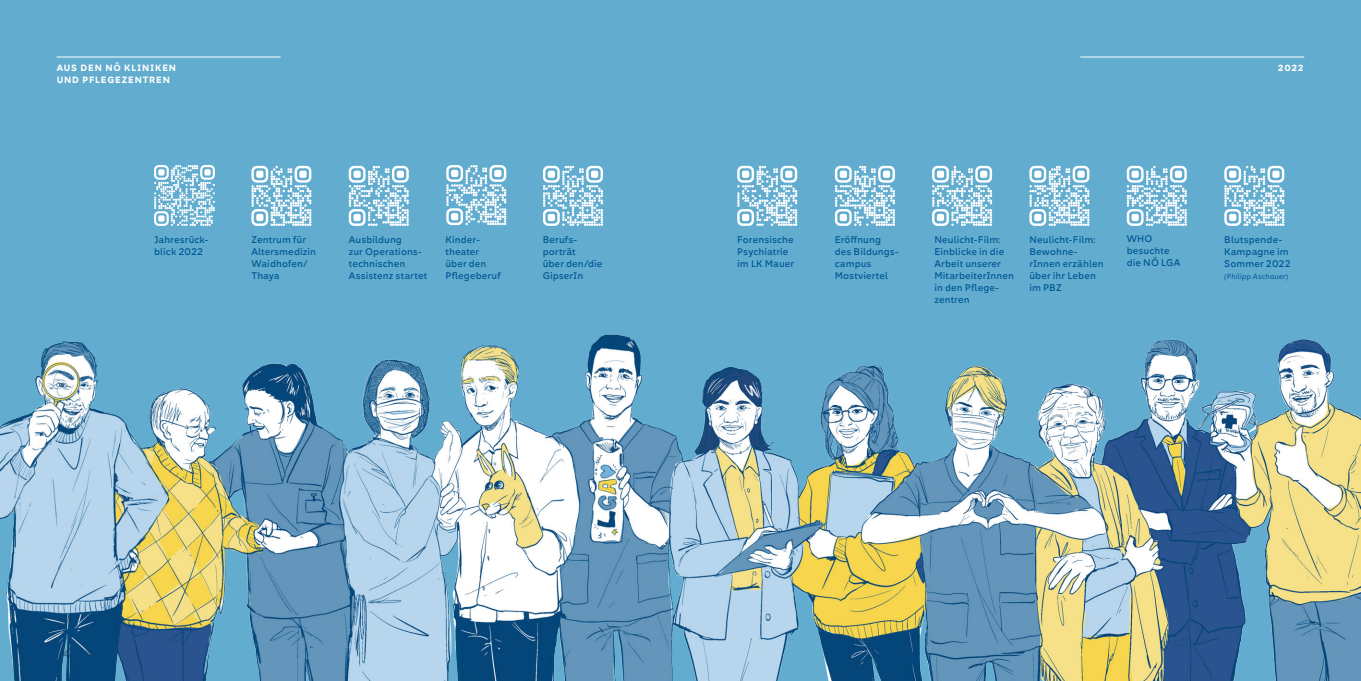
<style>
.page{position:relative;width:1361px;height:681px;background:#fff}
.page>*{position:absolute;margin:0;border:0;box-sizing:border-box;transform-origin:0 0}
.t1{font:500 9px "Kometa";letter-spacing:.01em;color:#005794}
.Fliesstext{font:9px "Kometa";color:#29373f}
.t2{font:800 8.5px "Kometa";letter-spacing:.1em;color:#fff}
.t3{font:italic 7px "Kometa";letter-spacing:.015em;color:#005794}
</style>
<div class="page">
<div style="left:0;top:0;width:1361px;height:680px;background:#61accf"></div>
<img style="left:0;top:56px;width:1361px;height:624px">
<svg style="left:349px;top:166px;width:60px;height:60px"></svg>
<div style="left:353px;top:170px;width:8px;height:8px;background:#fff;border-radius:2px"></div>
<div style="left:397px;top:170px;width:7px;height:8px;background:#fff;border-radius:2px"></div>
<div style="left:353px;top:214px;width:8px;height:7px;background:#fff;border-radius:2px"></div>
<svg style="left:251px;top:166px;width:60px;height:60px"></svg>
<div style="left:256px;top:170px;width:7px;height:8px;background:#fff;border-radius:2px"></div>
<div style="left:299px;top:170px;width:8px;height:8px;background:#fff;border-radius:2px"></div>
<div style="left:256px;top:214px;width:7px;height:7px;background:#fff;border-radius:2px"></div>
<svg style="left:835px;top:166px;width:60px;height:60px"></svg>
<div style="left:840px;top:170px;width:7px;height:8px;background:#fff;border-radius:2px"></div>
<div style="left:883px;top:170px;width:7px;height:8px;background:#fff;border-radius:2px"></div>
<div style="left:840px;top:214px;width:7px;height:7px;background:#fff;border-radius:2px"></div>
<svg style="left:1224px;top:166px;width:60px;height:60px"></svg>
<div style="left:1229px;top:170px;width:7px;height:8px;background:#fff;border-radius:2px"></div>
<div style="left:1272px;top:170px;width:7px;height:8px;background:#fff;border-radius:2px"></div>
<div style="left:1229px;top:214px;width:7px;height:7px;background:#fff;border-radius:2px"></div>
<svg style="left:737px;top:166px;width:60px;height:60px"></svg>
<div style="left:742px;top:170px;width:7px;height:8px;background:#fff;border-radius:2px"></div>
<div style="left:785px;top:170px;width:7px;height:8px;background:#fff;border-radius:2px"></div>
<div style="left:742px;top:214px;width:7px;height:7px;background:#fff;border-radius:2px"></div>
<svg style="left:543px;top:166px;width:60px;height:60px"></svg>
<div style="left:548px;top:170px;width:7px;height:8px;background:#fff;border-radius:2px"></div>
<div style="left:591px;top:170px;width:7px;height:8px;background:#fff;border-radius:2px"></div>
<div style="left:548px;top:214px;width:7px;height:7px;background:#fff;border-radius:2px"></div>
<svg style="left:154px;top:165px;width:61px;height:61px"></svg>
<svg style="left:446px;top:165px;width:60px;height:60px"></svg>
<div style="left:451px;top:170px;width:7px;height:7px;background:#fff;border-radius:2px"></div>
<div style="left:494px;top:170px;width:7px;height:7px;background:#fff;border-radius:2px"></div>
<div style="left:451px;top:213px;width:7px;height:7px;background:#fff;border-radius:2px"></div>
<svg style="left:1029px;top:166px;width:60px;height:60px"></svg>
<div style="left:1034px;top:170px;width:7px;height:8px;background:#fff;border-radius:2px"></div>
<div style="left:1077px;top:170px;width:7px;height:8px;background:#fff;border-radius:2px"></div>
<div style="left:1034px;top:214px;width:7px;height:7px;background:#fff;border-radius:2px"></div>
<svg style="left:932px;top:166px;width:60px;height:60px"></svg>
<div style="left:937px;top:170px;width:7px;height:8px;background:#fff;border-radius:2px"></div>
<div style="left:980px;top:170px;width:7px;height:8px;background:#fff;border-radius:2px"></div>
<div style="left:937px;top:214px;width:7px;height:7px;background:#fff;border-radius:2px"></div>
<svg style="left:1126px;top:166px;width:61px;height:60px"></svg>
<div style="left:1131px;top:170px;width:7px;height:8px;background:#fff;border-radius:2px"></div>
<div style="left:1174px;top:170px;width:8px;height:8px;background:#fff;border-radius:2px"></div>
<div style="left:1131px;top:214px;width:7px;height:7px;background:#fff;border-radius:2px"></div>
<p class="t2" style="left:57px;top:62px;width:121px">AUS DEN NÖ KLINIKEN</p>
<p class="t2" style="left:1278px;top:62px;width:27px">2022</p>
<p class="t2" style="left:57px;top:74px;width:115px">UND PFLEGEZENTREN</p>
<p class="t1" style="left:154px;top:234px;width:56px">Jahresrück-</p>
<p class="t1" style="left:154px;top:246px;width:51px">blick 2022</p>
<p class="t1" style="left:251px;top:234px;width:56px">Zentrum für</p>
<p class="t1" style="left:251px;top:246px;width:66px">Altersmedizin</p>
<p class="t1" style="left:251px;top:258px;width:58px">Waidhofen/</p>
<p class="t1" style="left:251px;top:270px;width:30px">Thaya</p>
<p class="t1" style="left:349px;top:234px;width:55px">Ausbildung</p>
<p class="t1" style="left:349px;top:246px;width:74px">zur Operations-</p>
<p class="t1" style="left:349px;top:258px;width:58px">technischen</p>
<p class="t1" style="left:349px;top:270px;width:80px">Assistenz startet</p>
<p class="t1" style="left:445px;top:234px;width:36px">Kinder-</p>
<p class="t1" style="left:445px;top:246px;width:35px">theater</p>
<p class="t1" style="left:445px;top:258px;width:43px">über den</p>
<p class="t1" style="left:445px;top:270px;width:57px">Pflegeberuf</p>
<p class="t1" style="left:543px;top:234px;width:36px">Berufs-</p>
<p class="t1" style="left:543px;top:246px;width:35px">porträt</p>
<p class="t1" style="left:543px;top:258px;width:61px">über den/die</p>
<p class="t1" style="left:543px;top:270px;width:42px">GipserIn</p>
<p class="t1" style="left:737px;top:234px;width:58px">Forensische</p>
<p class="t1" style="left:737px;top:246px;width:53px">Psychiatrie</p>
<p class="t1" style="left:737px;top:258px;width:59px">im LK Mauer</p>
<p class="t1" style="left:835px;top:234px;width:48px">Eröffnung</p>
<p class="t1" style="left:835px;top:246px;width:66px">des Bildungs-</p>
<p class="t1" style="left:835px;top:258px;width:38px">campus</p>
<p class="t1" style="left:835px;top:270px;width:55px">Mostviertel</p>
<p class="t1" style="left:934px;top:234px;width:68px">Neulicht-Film:</p>
<p class="t1" style="left:934px;top:246px;width:71px">Einblicke in die</p>
<p class="t1" style="left:934px;top:258px;width:68px">Arbeit unserer</p>
<p class="t1" style="left:934px;top:270px;width:81px">MitarbeiterInnen</p>
<p class="t1" style="left:934px;top:282px;width:66px">in den Pflege-</p>
<p class="t1" style="left:934px;top:294px;width:37px">zentren</p>
<p class="t1" style="left:1029px;top:234px;width:68px">Neulicht-Film:</p>
<p class="t1" style="left:1029px;top:246px;width:50px">Bewohne-</p>
<p class="t1" style="left:1029px;top:258px;width:76px">rInnen erzählen</p>
<p class="t1" style="left:1029px;top:270px;width:68px">über ihr Leben</p>
<p class="t1" style="left:1029px;top:282px;width:34px">im PBZ</p>
<p class="t1" style="left:1126px;top:233px;width:27px">WHO</p>
<p class="t1" style="left:1126px;top:245px;width:44px">besuchte</p>
<p class="t1" style="left:1126px;top:257px;width:55px">die NÖ LGA</p>
<p class="t1" style="left:1224px;top:234px;width:59px">Blutspende-</p>
<p class="t1" style="left:1224px;top:246px;width:66px">Kampagne im</p>
<p class="t1" style="left:1224px;top:258px;width:68px">Sommer 2022</p>
<p class="t3" style="left:1224px;top:272px;width:66px">(Philipp Aschauer)</p>
<p class="Fliesstext" style="left:57px;top:647px;width:14px">54</p>
</div>
